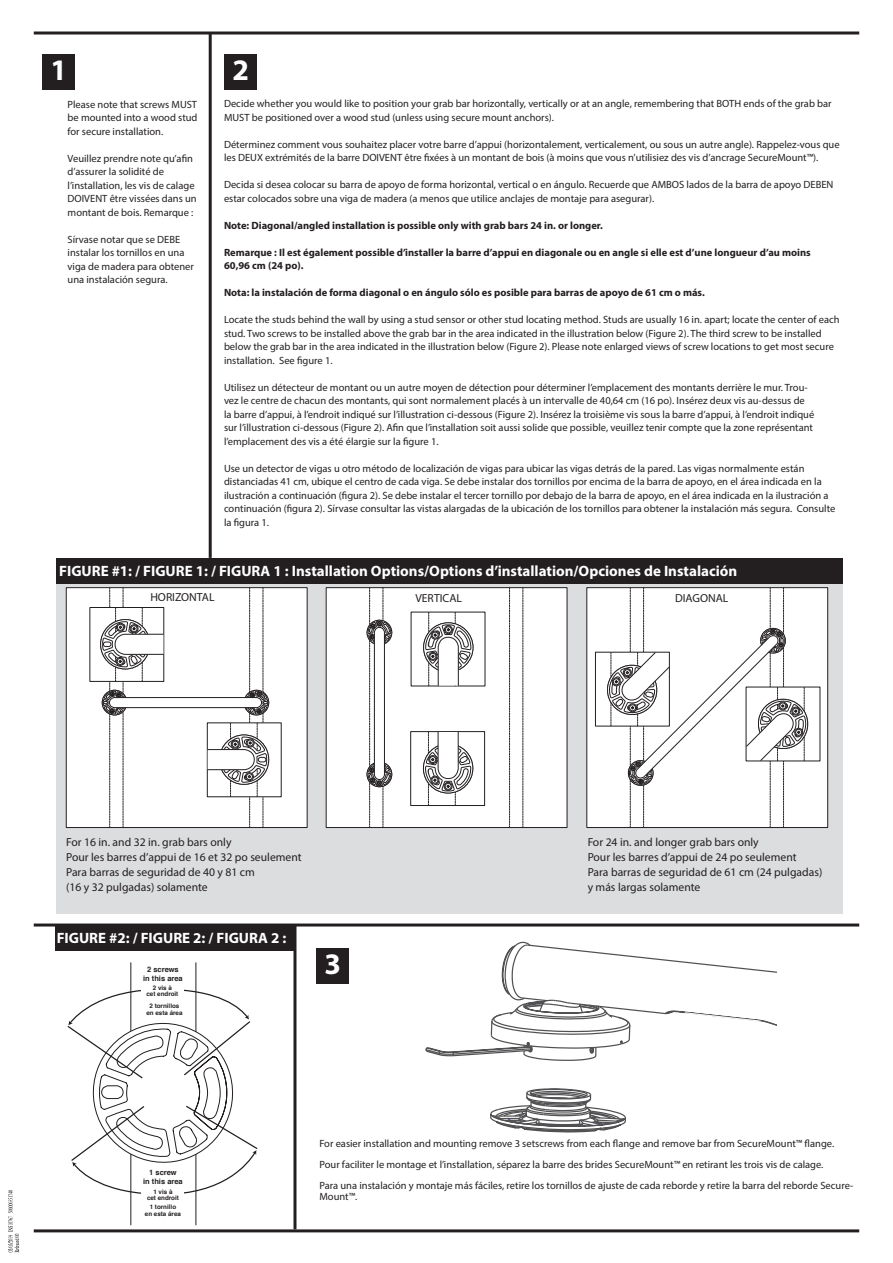
<style>
.page{position:relative;width:893px;height:1263px;background:#fff}
.page>*{position:absolute;margin:0;border:0;box-sizing:border-box;transform-origin:0 0}
.t1{font:700 29.85px "Myriad Pro";color:#fff}
.t2{font:700 15px "Myriad Pro";color:#fff}
.t3{font:11.7px/15px "Myriad Pro";color:#231f20}
.t4{font:10.5px/13.5px "Myriad Pro";color:#231f20}
.t5{font:700 10.5px/13.5px "Myriad Pro";color:#231f20}
.t6{font:700 7.5px/9px "Helvetica";color:#231f20;text-align:center}
.t7{font:700 6.3px/6.3px "Helvetica";color:#231f20;text-align:center}
</style>
<div class="page">
<hr style="left:34px;top:32px;width:825px;height:3px;background:#231f20">
<hr style="left:34px;top:1229px;width:825px;height:3px;background:#231f20">
<hr style="left:131px;top:963px;width:1px;height:262px;background:#231f20">
<hr style="left:196px;top:963px;width:1px;height:262px;background:#231f20">
<svg style="left:67px;top:988px;width:191px;height:207px"></svg>
<div style="left:141px;top:986px;width:43px;height:7px;background:#fff"></div>
<div style="left:141px;top:1189px;width:43px;height:7px;background:#fff"></div>
<div style="left:56px;top:564px;width:786px;height:350px;background:#dcdddf"></div>
<div style="left:66px;top:588px;width:241px;height:239px;background:#fff"></div>
<div style="left:327px;top:589px;width:240px;height:239px;background:#fff"></div>
<div style="left:588px;top:587px;width:240px;height:239px;background:#fff"></div>
<div style="left:56px;top:558px;width:786px;height:26px;background:#231f20"></div>
<div style="left:66px;top:587px;width:242px;height:241px;border:1px solid #231f20"></div>
<svg style="left:100px;top:588px;width:169px;height:239px"></svg>
<div style="left:326px;top:587px;width:241px;height:241px;border:1px solid #231f20"></div>
<svg style="left:509px;top:588px;width:1px;height:239px"></svg>
<svg style="left:523px;top:588px;width:1px;height:239px"></svg>
<svg style="left:367px;top:588px;width:25px;height:239px"></svg>
<svg style="left:423px;top:612px;width:50px;height:74px"></svg>
<div style="left:410px;top:731px;width:75px;height:75px;border:1px solid #231f20"></div>
<svg style="left:423px;top:732px;width:50px;height:73px"></svg>
<div style="left:586px;top:587px;width:242px;height:241px;border:1px solid #231f20"></div>
<div style="left:595px;top:652px;width:75px;height:74px;border:1px solid #231f20"></div>
<svg style="left:605px;top:588px;width:205px;height:239px"></svg>
<svg style="left:425px;top:941px;width:352px;height:192px"></svg>
<div style="left:317px;top:948px;width:32px;height:35px;background:#231f20"></div>
<div style="left:43px;top:54px;width:32px;height:35px;background:#231f20"></div>
<div style="left:225px;top:54px;width:32px;height:35px;background:#231f20"></div>
<hr style="left:34px;top:923px;width:825px;height:3px;background:#231f20">
<hr style="left:293px;top:925px;width:3px;height:304px;background:#231f20">
<hr style="left:209px;top:33px;width:3px;height:525px;background:#231f20">
<div style="left:56px;top:925px;width:239px;height:26px;background:#231f20"></div>
<svg style="left:8px;top:1190px;width:11px;height:62px"></svg>
<h1 class="t1" style="left:51px;top:50px;width:18px">1</h1>
<h1 class="t1" style="left:232px;top:50px;width:18px">2</h1>
<p class="t4" style="left:68px;top:97px;width:131px;text-align:justify">Please note that screws MUST be mounted into a wood stud for secure installation.</p>
<p class="t4" style="left:68px;top:151px;width:131px">Veuillez prendre note qu’afin d’assurer la solidité de l’installation, les vis de calage<br>DOIVENT être vissées dans un montant de bois. Remarque :</p>
<p class="t4" style="left:68px;top:232px;width:128px">Sírvase notar que se DEBE instalar los tornillos en una viga de madera para obtener una instalación segura.</p>
<p class="t4" style="left:224px;top:97px;width:609px">Decide whether you would like to position your grab bar horizontally, vertically or at an angle, remembering that BOTH ends of the grab bar<br>MUST be positioned over a wood stud (unless using secure mount anchors).</p>
<p class="t4" style="left:224px;top:137px;width:617px">Déterminez comment vous souhaitez placer votre barre d’appui (horizontalement, verticalement, ou sous un autre angle). Rappelez-vous que les DEUX extrémités de la barre DOIVENT être fixées à un montant de bois (à moins que vous n’utilisiez des vis d’ancrage SecureMount™).</p>
<p class="t4" style="left:224px;top:178px;width:611px">Decida si desea colocar su barra de apoyo de forma horizontal, vertical o en ángulo. Recuerde que AMBOS lados de la barra de apoyo DEBEN estar colocados sobre una viga de madera (a menos que utilice anclajes de montaje para asegurar).</p>
<p class="t5" style="left:224px;top:218px;width:380px">Note: Diagonal/angled installation is possible only with grab bars 24 in. or longer.</p>
<p class="t5" style="left:224px;top:245px;width:588px">Remarque : Il est également possible d’installer la barre d’appui en diagonale ou en angle si elle est d’une longueur d’au moins<br>60,96 cm (24 po).</p>
<p class="t5" style="left:224px;top:286px;width:482px">Nota: la instalación de forma diagonal o en ángulo sólo es posible para barras de apoyo de 61 cm o más.</p>
<p class="t4" style="left:224px;top:313px;width:617px">Locate the studs behind the wall by using a stud sensor or other stud locating method. Studs are usually 16 in. apart; locate the center of each stud. Two screws to be installed above the grab bar in the area indicated in the illustration below (Figure 2). The third screw to be installed below the grab bar in the area indicated in the illustration below (Figure 2). Please note enlarged views of screw locations to get most secure installation. See figure 1.</p>
<p class="t4" style="left:224px;top:380px;width:592px">Utilisez un détecteur de montant ou un autre moyen de détection pour déterminer l’emplacement des montants derrière le mur. Trou&shy;vez le centre de chacun des montants, qui sont normalement placés à un intervalle de 40,64 cm (16 po). Insérez deux vis au-dessus de la barre d’appui, à l’endroit indiqué sur l’illustration ci-dessous (Figure 2). Insérez la troisième vis sous la barre d’appui, à l’endroit indiqué sur l’illustration ci-dessous (Figure 2). Afin que l’installation soit aussi solide que possible, veuillez tenir compte que la zone représentant l’emplacement des vis a été élargie sur la figure 1.</p>
<p class="t4" style="left:224px;top:461px;width:613px">Use un detector de vigas u otro método de localización de vigas para ubicar las vigas detrás de la pared. Las vigas normalmente están distanciadas 41 cm, ubique el centro de cada viga. Se debe instalar dos tornillos por encima de la barra de apoyo, en el área indicada en la ilustración a continuación (figura 2). Se debe instalar el tercer tornillo por debajo de la barra de apoyo, en el área indicada en la ilustración a continuación (figura 2). Sírvase consultar las vistas alargadas de la ubicación de los tornillos para obtener la instalación más segura. Consulte la figura 1.</p>
<h2 class="t2" style="left:59px;top:561px;width:680px">FIGURE #1: / FIGURE 1: / FIGURA 1 : Installation Options/Options d’installation/Opciones de Instalación</h2>
<p class="t3" style="left:150px;top:589px;width:66px">HORIZONTAL</p>
<p class="t3" style="left:415px;top:590px;width:48px">VERTICAL</p>
<p class="t3" style="left:675px;top:590px;width:55px">DIAGONAL</p>
<p class="t3" style="left:66px;top:834px;width:237px">For 16 in. and 32 in. grab bars only<br>Pour les barres d’appui de 16 et 32 po seulement Para barras de seguridad de 40 y 81 cm<br>(16 y 32 pulgadas) solamente</p>
<p class="t3" style="left:588px;top:834px;width:236px">For 24 in. and longer grab bars only<br>Pour les barres d’appui de 24 po seulement<br>Para barras de seguridad de 61 cm (24 pulgadas) y más largas solamente</p>
<h2 class="t2" style="left:57px;top:928px;width:231px">FIGURE #2: / FIGURE 2: / FIGURA 2 :</h2>
<p class="t6" style="left:143px;top:965px;width:41px">2 screws in this area</p>
<p class="t7" style="left:146px;top:1003px;width:38px">2 tornillos en esta área</p>
<p class="t7" style="left:146px;top:985px;width:33px">2 vis à<br>cet endroit</p>
<h1 class="t1" style="left:324px;top:944px;width:18px">3</h1>
<p class="t6" style="left:143px;top:1168px;width:41px">1 screw<br>in this area</p>
<p class="t7" style="left:145px;top:1204px;width:38px">1 tornillo<br>en esta área</p>
<p class="t7" style="left:147px;top:1188px;width:33px">1 vis à<br>cet endroit</p>
<p class="t4" style="left:319px;top:1133px;width:535px;line-height:21px">For easier installation and mounting remove 3 setscrews from each flange and remove bar from SecureMount™ flange.<br>Pour faciliter le montage et l’installation, séparez la barre des brides SecureMount™ en retirant les trois vis de calage.<br>Para una instalación y montaje más fáciles, retire los tornillos de ajuste de cada reborde y retire la barra del reborde Secure-</p>
<p class="t4" style="left:319px;top:1189px;width:39px">Mount™.</p>
</div>
